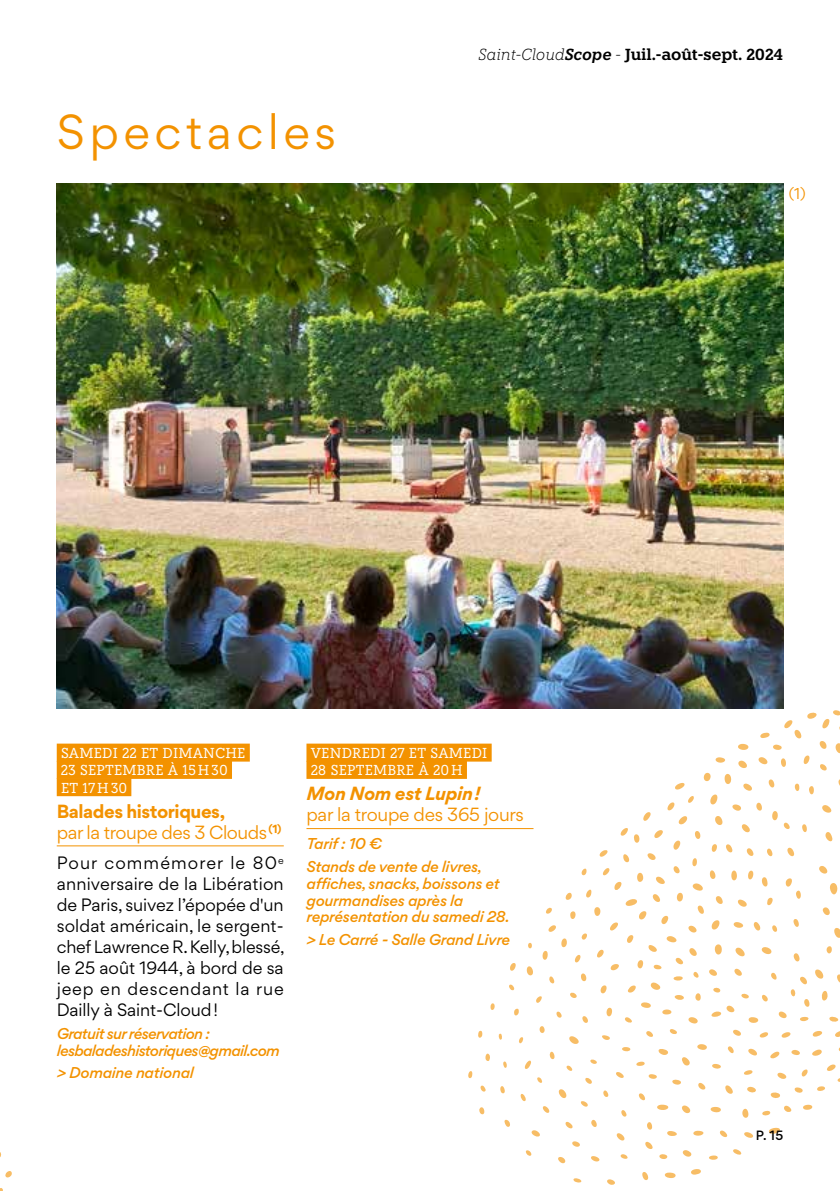
<style>
.page{position:relative;width:840px;height:1191px;background:#fff}
.page>*{position:absolute;margin:0;border:0;box-sizing:border-box;transform-origin:0 0}
.t1{font:44px "Gordita";letter-spacing:.1em;color:#f39200}
.t2{font:17px/21px "Gordita";letter-spacing:-.025em;color:#f39200}
.t3{font:italic 700 17px "Gordita";letter-spacing:-.015em;color:#f39200}
.t4{font:16px/21px "Gordita";letter-spacing:-.005em;color:#000;text-align:justify}
.t5{font:600 16px "Knile";letter-spacing:-.01em;color:#000}
.t6{font:14.4px/17.2px "Knile";letter-spacing:.01em;color:#fff}
.t7{font:italic 500 14px/16.8px "Gordita";letter-spacing:-.015em;color:#f39200}
.t8{font:italic 500 14px/16.8px "Gordita";letter-spacing:-.045em;color:#f39200}
.t9{font:14px "Gordita";color:#f39200}
.t10{font:500 12px "Gordita";color:#000}
.s1{font-weight:300;font-style:italic}
.s2{font-style:italic}
.s3{font-weight:700}
</style>
<div class="page">
<svg style="left:0;top:1152px;width:12px;height:39px"></svg>
<svg style="left:467px;top:706px;width:372px;height:479px"></svg>
<div style="left:57px;top:743px;width:193px;height:18px;background:#f39200"></div>
<div style="left:57px;top:761px;width:175px;height:18px;background:#f39200"></div>
<div style="left:57px;top:778px;width:74px;height:18px;background:#f39200"></div>
<hr style="left:57px;top:845px;width:226px;height:1px;background:#f39200">
<div style="left:306px;top:743px;width:185px;height:18px;background:#f39200"></div>
<div style="left:306px;top:761px;width:160px;height:18px;background:#f39200"></div>
<hr style="left:306px;top:828px;width:227px;height:1px;background:#f39200">
<img style="left:57px;top:183px;width:725px;height:526px">
<h1 class="t1" style="left:57px;top:100px;width:281px">Spectacles</h1>
<p class="t5" style="left:478px;top:44px;width:306px"><span class="s1">Saint-Cloud</span><span class="s2">Scope</span> <span class="s1">-</span> Juil.-août-sept. 2024</p>
<p class="t9" style="left:788px;top:183px;width:18px">(1)</p>
<p class="t6" style="left:61px;top:744px;width:186px">SAMEDI 22 ET DIMANCHE<br>23 SEPTEMBRE À 15H30<br>ET 17H30</p>
<p class="t2" style="left:57px;top:800px;width:226px"><span class="s3">Balades historiques,<br></span>par la troupe des 3 Clouds<sup>(1)</sup></p>
<p class="t4" style="left:57px;top:852px;width:229px">Pour commémorer le 80<sup>e </sup>anniversaire de la Libération de Paris, suivez l’épopée d'un soldat américain, le sergent&shy;chef Lawrence R. Kelly, blessé, le 25 août 1944, à bord de sa jeep en descendant la rue Dailly à Saint-Cloud!</p>
<p class="t8" style="left:57px;top:1025px;width:224px">Gratuit sur réservation : lesbaladeshistoriques@gmail.com</p>
<p class="t7" style="left:57px;top:1064px;width:138px">&gt; Domaine national</p>
<p class="t6" style="left:310px;top:744px;width:178px">VENDREDI 27 ET SAMEDI<br>28 SEPTEMBRE À 20H</p>
<p class="t3" style="left:306px;top:780px;width:175px">Mon Nom est Lupin!</p>
<p class="t2" style="left:306px;top:804px;width:219px">par la troupe des 365 jours</p>
<p class="t7" style="left:306px;top:832px;width:177px;line-height:22.4px">Tarif : 10 €<br>Stands de vente de livres,</p>
<p class="t7" style="left:306px;top:875px;width:204px">affiches, snacks, boissons et gourmandises après la représentation du samedi 28.</p>
<p class="t7" style="left:306px;top:931px;width:205px">&gt; Le Carré - Salle Grand Livre</p>
<p class="t10" style="left:755px;top:1126px;width:29px">P. 15</p>
</div>
